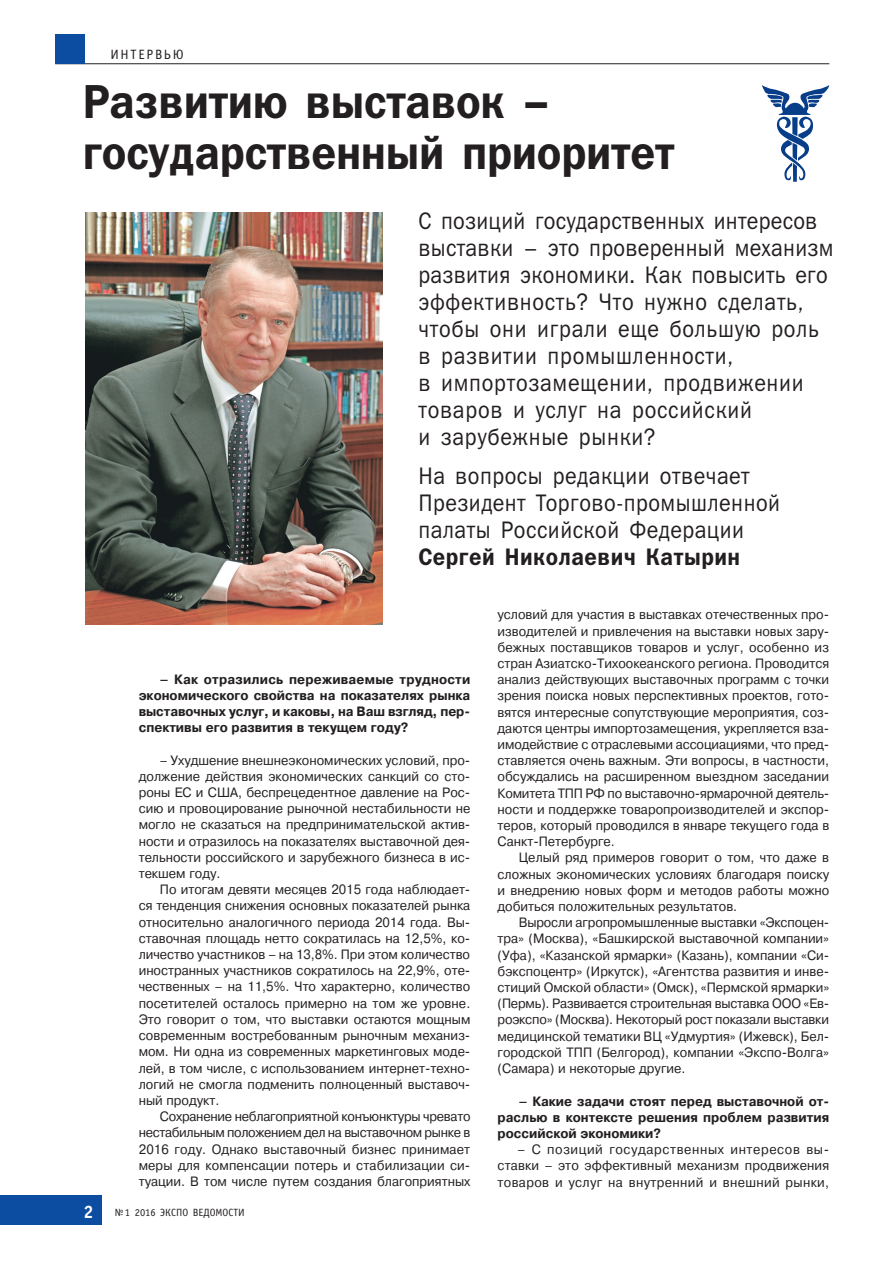
<style>
.page{position:relative;width:893px;height:1263px;background:#fff}
.page>*{position:absolute;margin:0;border:0;box-sizing:border-box;transform-origin:0 0}
.t1{font:48px/51px "Franklin Gothic Demi C";letter-spacing:-.005em;color:#231f20;scale:.9 1}
.t2{font:24px/27px "Franklin Gothic Book C";letter-spacing:.025em;color:#231f20;scale:.9 1}
.t3{font:24px "Franklin Gothic Demi C";letter-spacing:.025em;color:#231f20;scale:.9 1}
.t4{font:13.5px/16.2px "Pragmatica C";color:#231f20;text-align:justify;scale:.95 1}
.t5{font:700 13.5px/16.2px "Pragmatica C";color:#231f20;text-align:justify;scale:.95 1}
.t6{font:13.5px "Officina Sans C";letter-spacing:.12em;color:#231f20}
.t7{font:10.5px "Officina Sans C";color:#231f20}
.s1{font-weight:700;font-size:18px;color:#fff}
</style>
<div class="page">
<div style="left:0;top:1195px;width:102px;height:30px;background:#0d4da1"></div>
<hr style="left:55px;top:63px;width:774px;height:1px;background:#231f20">
<div style="left:55px;top:34px;width:30px;height:30px;background:#0d4da1"></div>
<svg style="left:762px;top:85px;width:67px;height:97px"></svg>
<img style="left:85px;top:212px;width:297px;height:413px">
<p class="t6" style="left:111px;top:47px;width:75px">ИНТЕРВЬЮ</p>
<h1 class="t1" style="left:83px;top:75px;width:659px">Развитию выставок – государственный приоритет</h1>
<p class="t2" style="left:418px;top:207px;width:463px">С позиций государственных интересов выставки – это проверенный механизм развития экономики. Как повысить его эффективность? Что нужно сделать, чтобы они играли еще большую роль в развитии промышленности,<br>в импортозамещении, продвижении товаров и услуг на российский<br>и зарубежные рынки?</p>
<h2 class="t2" style="left:418px;top:462px;width:403px">На вопросы редакции отвечает<br>Президент Торгово-промышленной палаты Российской Федерации</h2>
<h2 class="t3" style="left:418px;top:544px;width:359px">Сергей Николаевич Катырин</h2>
<p class="t5" style="left:139px;top:671px;width:351px;text-indent:21px">– Как отразились переживаемые трудности экономического свойства на показателях рынка выставочных услуг, и каковы, на Ваш взгляд, пер&shy;спективы его развития в текущем году?</p>
<p class="t4" style="left:139px;top:752px;width:351px;text-indent:21px">– Ухудшение внешнеэкономических условий, про&shy;должение действия экономических санкций со сто&shy;роны ЕС и США, беспрецедентное давление на Рос&shy;сию и провоцирование рыночной нестабильности не могло не сказаться на предпринимательской актив&shy;ности и отразилось на показателях выставочной дея&shy;тельности российского и зарубежного бизнеса в ис&shy;текшем году.</p>
<p class="t4" style="left:139px;top:882px;width:351px;text-indent:21px">По итогам девяти месяцев 2015 года наблюдает&shy;ся тенденция снижения основных показателей рынка относительно аналогичного периода 2014 года. Вы&shy;ставочная площадь нетто сократилась на 12,5%, ко&shy;личество участников – на 13,8%. При этом количество иностранных участников сократилось на 22,9%, оте&shy;чественных – на 11,5%. Что характерно, количество посетителей осталось примерно на том же уровне.<br>Это говорит о том, что выставки остаются мощным современным востребованным рыночным механиз&shy;мом. Ни одна из современных маркетинговых моде&shy;лей, в том числе, с использованием интернет-техно&shy;логий не смогла подменить полноценный выставоч&shy;ный продукт.</p>
<p class="t4" style="left:139px;top:1108px;width:351px;text-indent:21px">Сохранение неблагоприятной конъюнктуры чревато нестабильным положением дел на выставочном рынке в 2016 году. Однако выставочный бизнес принимает меры для компенсации потерь и стабилизации си&shy;туации. В том числе путем создания благоприятных</p>
<p class="t7" style="left:84px;top:1207px;width:163px"><span class="s1">2</span> №1 2016 ЭКСПО ВЕДОМОСТИ</p>
<p class="t4" style="left:498px;top:607px;width:351px">условий для участия в выставках отечественных про&shy;изводителей и привлечения на выставки новых зару&shy;бежных поставщиков товаров и услуг, особенно из стран Азиатско-Тихоокеанского региона. Проводится анализ действующих выставочных программ с точки зрения поиска новых перспективных проектов, гото&shy;вятся интересные сопутствующие мероприятия, соз&shy;даются центры импортозамещения, укрепляется вза&shy;имодействие с отраслевыми ассоциациями, что пред&shy;ставляется очень важным. Эти вопросы, в частности, обсуждались на расширенном выездном заседании Комитета ТПП РФ по выставочно-ярмарочной деятель&shy;ности и поддержке товаропроизводителей и экспор&shy;теров, который проводился в январе текущего года в Санкт-Петербурге.</p>
<p class="t4" style="left:498px;top:850px;width:351px;text-indent:21px">Целый ряд примеров говорит о том, что даже в сложных экономических условиях благодаря поиску и внедрению новых форм и методов работы можно добиться положительных результатов.</p>
<p class="t4" style="left:498px;top:915px;width:351px;text-indent:21px">Выросли агропромышленные выставки «Экспоцен&shy;тра» (Москва), «Башкирской выставочной компании» (Уфа), «Казанской ярмарки» (Казань), компании «Си&shy;бэкспоцентр» (Иркутск), «Агентства развития и инве&shy;стиций Омской области» (Омск), «Пермской ярмарки» (Пермь). Развивается строительная выставка ООО «Ев&shy;роэкспо» (Москва). Некоторый рост показали выставки медицинской тематики ВЦ «Удмуртия» (Ижевск), Бел&shy;городской ТПП (Белгород), компании «Экспо-Волга» (Самара) и некоторые другие.</p>
<p class="t5" style="left:498px;top:1093px;width:351px;text-indent:21px">– Какие задачи стоят перед выставочной от&shy;раслью в контексте решения проблем развития российской экономики?</p>
<p class="t4" style="left:498px;top:1141px;width:351px;text-indent:20px">– С позиций государственных интересов вы&shy;ставки – это эффективный механизм продвижения товаров и услуг на внутренний и внешний рынки,</p>
</div>
